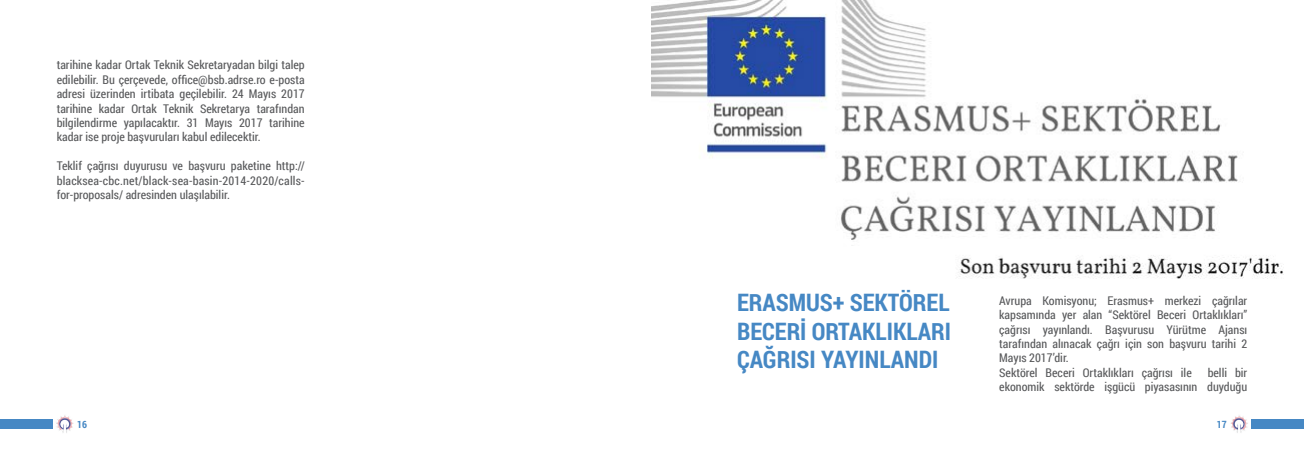
<style>
.page{position:relative;width:1304px;height:454px;background:#fff}
.page>*{position:absolute;margin:0;border:0;box-sizing:border-box;transform-origin:0 0}
.t1{font:700 24px/28.8px "Roboto Condensed";color:#4688c4;text-align:justify}
.t2{font:12px/14.4px "Roboto Condensed";color:#58595b;text-align:justify}
.t3{font:700 10px "Roboto Condensed";color:#4688c4}
</style>
<div class="page">
<div style="left:0;top:419px;width:52px;height:10px;background:#4688c4"></div>
<div style="left:1252px;top:419px;width:52px;height:10px;background:#4688c4"></div>
<svg style="left:1231px;top:415px;width:17px;height:18px"></svg>
<svg style="left:56px;top:415px;width:18px;height:18px"></svg>
<img style="left:652px;top:0;width:632px;height:279px">
<p class="t2" style="left:57px;top:57px;width:250px">tarihine kadar Ortak Teknik Sekretaryadan bilgi talep edilebilir. Bu çerçevede, office@bsb.adrse.ro e-posta adresi üzerinden irtibata geçilebilir. 24 Mayıs 2017 tarihine kadar Ortak Teknik Sekretarya tarafından bilgilendirme yapılacaktır. 31 Mayıs 2017 tarihine kadar ise proje başvuruları kabul edilecektir.</p>
<p class="t2" style="left:57px;top:158px;width:250px">Teklif çağrısı duyurusu ve başvuru paketine http:// blacksea-cbc.net/black-sea-basin-2014-2020/calls&shy;for-proposals/ adresinden ulaşılabilir.</p>
<h1 class="t1" style="left:737px;top:287px;width:215px">ERASMUS+ SEKTÖREL BECERİ ORTAKLIKLARI ÇAĞRISI YAYINLANDI</h1>
<p class="t2" style="left:999px;top:293px;width:250px;text-align:left">Avrupa Komisyonu; Erasmus+ merkezi çağrılar kapsamında yer alan “Sektörel Beceri Ortaklıkları” çağrısı yayınlandı. Başvurusu Yürütme Ajansı tarafından alınacak çağrı için son başvuru tarihi 2<br>Mayıs 2017’dir.<br>Sektörel Beceri Ortaklıkları çağrısı ile</p>
<p class="t2" style="left:999px;top:365px;width:250px;text-align:right">belli bir<br>ekonomik sektörde işgücü piyasasının duyduğu</p>
<p class="t3" style="left:77px;top:417px;width:11px">16</p>
<p class="t3" style="left:1217px;top:417px;width:11px">17</p>
</div>
